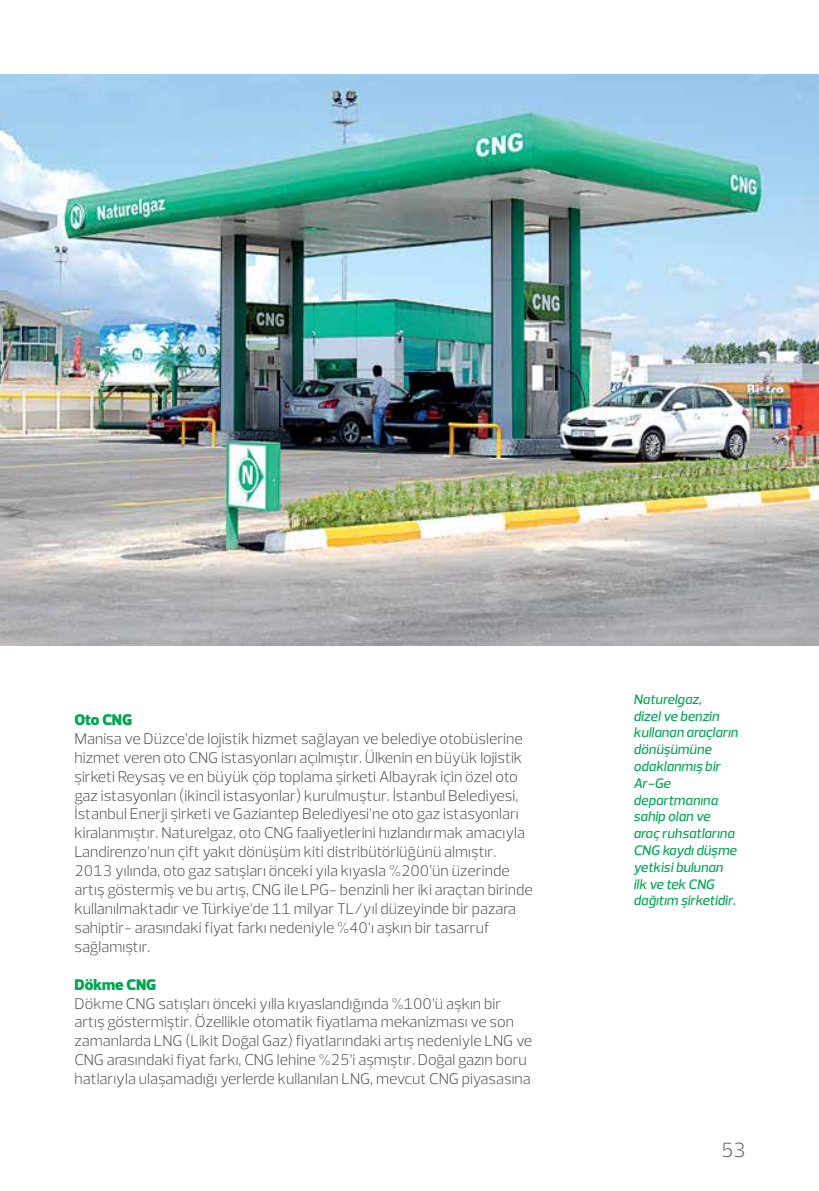
<style>
.page{position:relative;width:819px;height:1191px;background:#fff}
.page>*{position:absolute;margin:0;border:0;box-sizing:border-box;transform-origin:0 0}
.t1{font:300 21px "Prelo";color:#58595b}
.t2{font:300 15.75px/18.9px "Prelo";color:#4d4d4f}
.t3{font:900 15.75px "Prelo";letter-spacing:-.005em;color:#00a651}
.t4{font:italic 500 14px/16.8px "Prelo";color:#00a651}
</style>
<div class="page">
<img style="left:0;top:74px;width:819px;height:571px">
<p class="t3" style="left:74px;top:710px;width:59px">Oto CNG</p>
<p class="t2" style="left:74px;top:729px;width:460px">Manisa ve Düzce’de lojistik hizmet sağlayan ve belediye otobüslerine hizmet veren oto CNG istasyonları açılmıştır. Ülkenin en büyük lojistik şirketi Reysaş ve en büyük çöp toplama şirketi Albayrak için özel oto gaz istasyonları (ikincil istasyonlar) kurulmuştur. İstanbul Belediyesi, İstanbul Enerji şirketi ve Gaziantep Belediyesi’ne oto gaz istasyonları kiralanmıştır. Naturelgaz, oto CNG faaliyetlerini hızlandırmak amacıyla Landirenzo’nun çift yakıt dönüşüm kiti distribütörlüğünü almıştır.<br>2013 yılında, oto gaz satışları önceki yıla kıyasla %200’ün üzerinde artış göstermiş ve bu artış, CNG ile LPG- benzinli her iki araçtan birinde kullanılmaktadır ve Türkiye’de 11 milyar TL/yıl düzeyinde bir pazara sahiptir- arasındaki fiyat farkı nedeniyle %40’ı aşkın bir tasarruf sağlamıştır.</p>
<p class="t3" style="left:74px;top:974px;width:83px">Dökme CNG</p>
<p class="t2" style="left:74px;top:994px;width:459px">Dökme CNG satışları önceki yılla kıyaslandığında %100’ü aşkın bir artış göstermiştir. Özellikle otomatik fiyatlama mekanizması ve son zamanlarda LNG (Likit Doğal Gaz) fiyatlarındaki artış nedeniyle LNG ve CNG arasındaki fiyat farkı, CNG lehine %25’i aşmıştır. Doğal gazın boru hatlarıyla ulaşamadığı yerlerde kullanılan LNG, mevcut CNG piyasasına</p>
<p class="t4" style="left:633px;top:690px;width:106px">Naturelgaz,<br>dizel ve benzin kullanan araçların dönüşümüne odaklanmış bir<br>Ar-Ge departmanına sahip olan ve araç ruhsatlarına<br>CNG kaydı düşme yetkisi bulunan ilk ve tek CNG dağıtım şirketidir.</p>
<h1 class="t1" style="left:721px;top:1137px;width:25px">53</h1>
</div>
